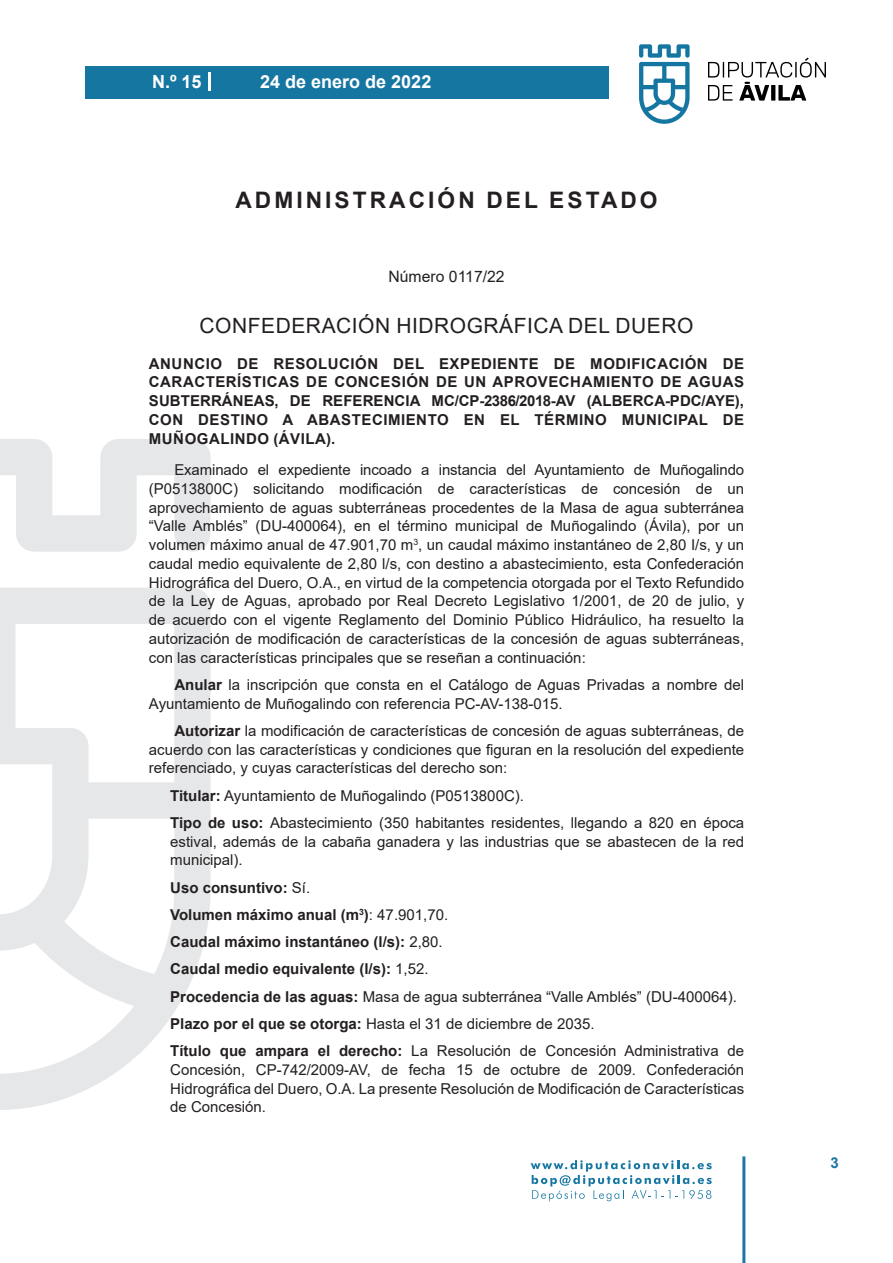
<style>
.page{position:relative;width:893px;height:1263px;background:#fff}
.page>*{position:absolute;margin:0;border:0;box-sizing:border-box;transform-origin:0 0}
.t1{font:700 22.65px "Arial";letter-spacing:.135em;color:#231f20}
.t2{font:21px "Arial";letter-spacing:.025em;color:#231f20}
.t3{font:700 18px "Arial";color:#fff}
.t4{font:15.75px "Arial";color:#231f20}
.t5{font:15px/18.8px "Arial";color:#231f20;text-align:justify}
.t6{font:700 15px/27.3px "Arial";color:#231f20;text-align:justify}
.t7{font:700 15px "Arial";color:#1d76a4}
.s1{font-weight:700}
.s2{font-weight:400}
</style>
<div class="page">
<svg style="left:531px;top:1160px;width:181px;height:41px"></svg>
<div style="left:85px;top:66px;width:523px;height:33px;background:#1676a2"></div>
<svg style="left:639px;top:44px;width:51px;height:80px"></svg>
<svg style="left:708px;top:58px;width:118px;height:43px"></svg>
<hr style="left:742px;top:1156px;width:3px;height:107px;background:#1d76a4">
<svg style="left:208px;top:72px;width:2px;height:18px"></svg>
<svg style="left:0;top:439px;width:211px;height:671px"></svg>
<p class="t3" style="left:152px;top:69px;width:51px">N.º 15</p>
<p class="t3" style="left:260px;top:69px;width:173px">24 de enero de 2022</p>
<h1 class="t1" style="left:235px;top:184px;width:424px">ADMINISTRACIÓN DEL ESTADO</h1>
<p class="t4" style="left:388px;top:266px;width:118px">Número 0117/22</p>
<h2 class="t2" style="left:200px;top:311px;width:495px">CONFEDERACIÓN HIDROGRÁFICA DEL DUERO</h2>
<p class="t6" style="left:149px;top:354px;width:597px;line-height:18.8px">ANUNCIO DE RESOLUCIÓN DEL EXPEDIENTE DE MODIFICACIÓN DE CARACTERÍSTICAS DE CONCESIÓN DE UN APROVECHAMIENTO DE AGUAS SUBTERRÁNEAS, DE REFERENCIA MC/CP-2386/2018-AV (ALBERCA-PDC/AYE), CON DESTINO A ABASTECIMIENTO EN EL TÉRMINO MUNICIPAL DE MUÑOGALINDO (ÁVILA).</p>
<p class="t5" style="left:149px;top:460px;width:597px;text-indent:26px">Examinado el expediente incoado a instancia del Ayuntamiento de Muñogalindo (P0513800C) solicitando modificación de características de concesión de un aprovechamiento de aguas subterráneas procedentes de la Masa de agua subterránea “Valle Amblés” (DU-400064), en el término municipal de Muñogalindo (Ávila), por un volumen máximo anual de 47.901,70 m<sup>3</sup>, un caudal máximo instantáneo de 2,80 I/s, y un caudal medio equivalente de 2,80 l/s, con destino a abastecimiento, esta Confederación Hidrográfica del Duero, O.A., en virtud de la competencia otorgada por el Texto Refundido de la Ley de Aguas, aprobado por Real Decreto Legislativo 1/2001, de 20 de julio, y de acuerdo con el vigente Reglamento del Dominio Público Hidráulico, ha resuelto la autorización de modificación de características de la concesión de aguas subterráneas, con las características principales que se reseñan a continuación:</p>
<p class="t5" style="left:149px;top:675px;width:597px;text-indent:26px"><span class="s1">Anular</span> la inscripción que consta en el Catálogo de Aguas Privadas a nombre del<br>Ayuntamiento de Muñogalindo con referencia PC-AV-138-015.</p>
<p class="t5" style="left:149px;top:721px;width:597px;text-indent:26px"><span class="s1">Autorizar</span> la modificación de características de concesión de aguas subterráneas, de acuerdo con las características y condiciones que figuran en la resolución del expediente referenciado, y cuyas características del derecho son:</p>
<p class="t5" style="left:170px;top:782px;width:575px;line-height:27.3px"><span class="s1">Titular:</span> Ayuntamiento de Muñogalindo (P0513800C).<br><span class="s1">Tipo de uso:</span> Abastecimiento (350 habitantes residentes, llegando a 820 en época</p>
<p class="t5" style="left:170px;top:832px;width:576px">estival, además de la cabaña ganadera y las industrias que se abastecen de la red municipal).</p>
<p class="t6" style="left:170px;top:874px;width:576px;text-align:left">Uso consuntivo: <span class="s2">Sí.<br></span>Volumen máximo anual (m<sup>3</sup>)<span class="s2">: 47.901,70.<br></span>Caudal máximo instantáneo (l/s): <span class="s2">2,80.<br></span>Caudal medio equivalente (l/s): <span class="s2">1,52.<br></span>Procedencia de las aguas: <span class="s2">Masa de agua subterránea “Valle Amblés” (DU-400064).<br></span>Plazo por el que se otorga: <span class="s2">Hasta el 31 de diciembre de 2035.<br></span>Título que ampara el derecho: <span class="s2">La Resolución de Concesión Administrativa de</span></p>
<p class="t5" style="left:170px;top:1060px;width:575px">Concesión, CP-742/2009-AV, de fecha 15 de octubre de 2009. Confederación Hidrográfica del Duero, O.A. La presente Resolución de Modificación de Características de Concesión.</p>
<p class="t7" style="left:831px;top:1152px;width:10px">3</p>
</div>
